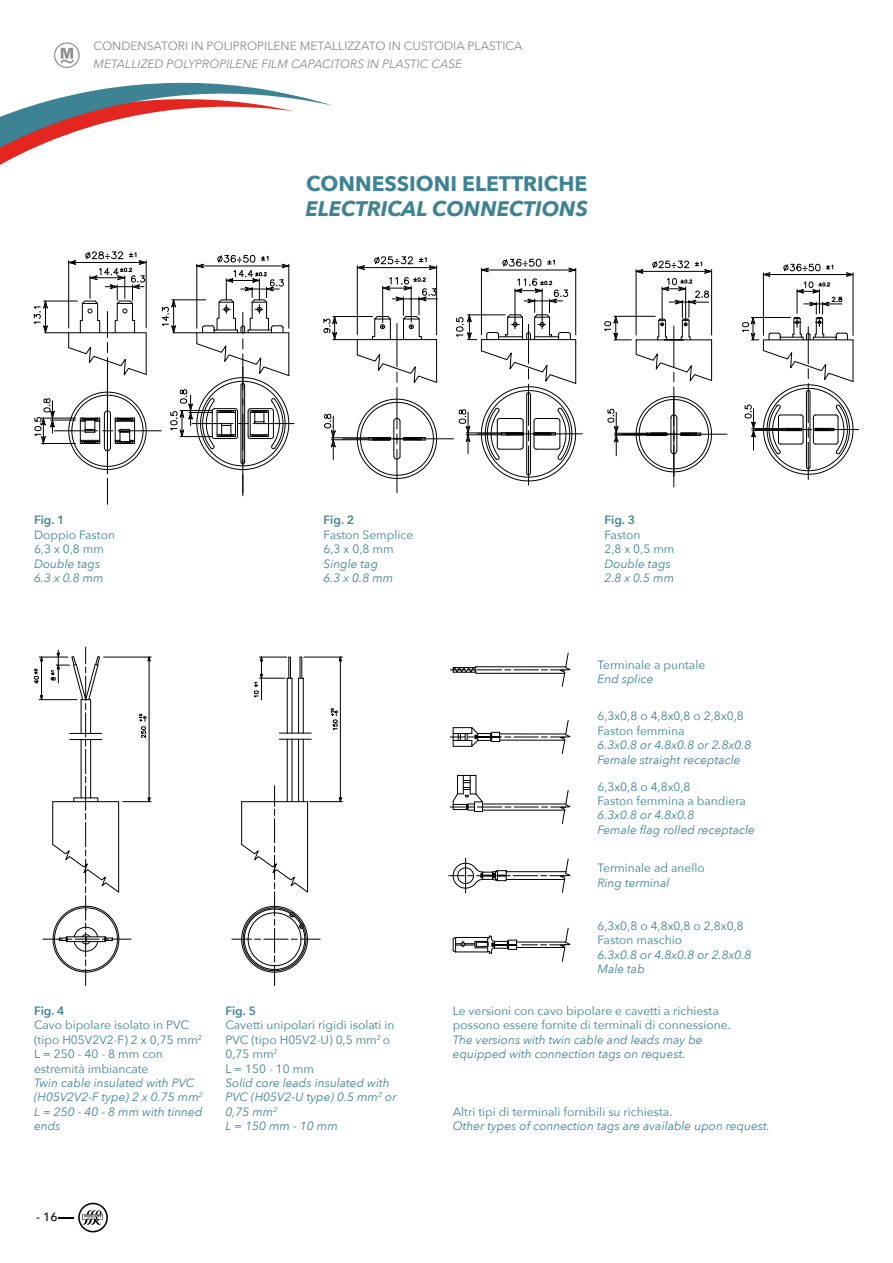
<style>
.page{position:relative;width:893px;height:1263px;background:#fff}
.page>*{position:absolute;margin:0;border:0;box-sizing:border-box;transform-origin:0 0}
.t1{font:700 21px "Avenir Next";color:#3e8394}
.t2{font:italic 700 21px "Avenir Next";color:#3e8394}
.t3{font:12px/14.4px "Avenir Next";color:#3e8394}
.t4{font:italic 12px/14.4px "Avenir Next";color:#3e8394}
.t5{font:12px "Avenir Next";color:#908a86}
.t6{font:italic 12px "Avenir Next";color:#908a86}
.t7{font:600 12px "Avenir Next";letter-spacing:-.01em;color:#3e8394}
.t8{font:500 12px "Avenir Next";color:#000}
</style>
<div class="page">
<svg style="left:0;top:82px;width:333px;height:173px"></svg>
<svg style="left:54px;top:42px;width:26px;height:26px"></svg>
<svg style="left:59px;top:1203px;width:49px;height:29px"></svg>
<hr style="left:118px;top:430px;width:43px;height:1px;background:#000">
<hr style="left:107px;top:358px;width:1px;height:40px;background:#000">
<svg style="left:34px;top:391px;width:113px;height:113px"></svg>
<hr style="left:107px;top:440px;width:1px;height:34px;background:#000">
<svg style="left:33px;top:251px;width:114px;height:125px"></svg>
<hr style="left:253px;top:423px;width:41px;height:1px;background:#000">
<svg style="left:161px;top:255px;width:129px;height:241px"></svg>
<hr style="left:408px;top:439px;width:46px;height:1px;background:#000">
<hr style="left:357px;top:267px;width:80px;height:1px;background:#000">
<hr style="left:357px;top:266px;width:1px;height:69px;background:#000">
<svg style="left:356px;top:265px;width:9px;height:5px"></svg>
<hr style="left:397px;top:387px;width:1px;height:42px;background:#000">
<hr style="left:397px;top:449px;width:1px;height:44px;background:#000">
<svg style="left:357px;top:398px;width:80px;height:81px"></svg>
<hr style="left:436px;top:266px;width:1px;height:69px;background:#000">
<hr style="left:331px;top:439px;width:37px;height:1px;background:#000">
<hr style="left:331px;top:437px;width:37px;height:1px;background:#000">
<hr style="left:333px;top:416px;width:1px;height:43px;background:#000">
<svg style="left:324px;top:414px;width:12px;height:35px"></svg>
<svg style="left:323px;top:277px;width:114px;height:107px"></svg>
<svg style="left:374px;top:257px;width:39px;height:7px"></svg>
<svg style="left:419px;top:257px;width:19px;height:13px"></svg>
<hr style="left:528px;top:446px;width:1px;height:39px;background:#000">
<svg style="left:456px;top:259px;width:126px;height:223px"></svg>
<hr style="left:674px;top:387px;width:1px;height:39px;background:#000">
<hr style="left:674px;top:446px;width:1px;height:41px;background:#000">
<hr style="left:682px;top:434px;width:45px;height:1px;background:#000">
<hr style="left:673px;top:397px;width:1px;height:79px;background:#000">
<svg style="left:607px;top:396px;width:105px;height:77px"></svg>
<svg style="left:604px;top:261px;width:109px;height:121px"></svg>
<hr style="left:817px;top:429px;width:42px;height:1px;background:#000">
<hr style="left:808px;top:442px;width:1px;height:38px;background:#000">
<svg style="left:742px;top:264px;width:112px;height:211px"></svg>
<hr style="left:287px;top:739px;width:1px;height:63px;background:#000">
<hr style="left:287px;top:678px;width:1px;height:55px;background:#000">
<svg style="left:299px;top:656px;width:4px;height:23px"></svg>
<hr style="left:298px;top:739px;width:1px;height:63px;background:#000">
<hr style="left:298px;top:678px;width:1px;height:55px;background:#000">
<hr style="left:303px;top:739px;width:1px;height:63px;background:#000">
<hr style="left:303px;top:678px;width:1px;height:55px;background:#000">
<hr style="left:291px;top:739px;width:1px;height:63px;background:#000">
<hr style="left:291px;top:678px;width:1px;height:55px;background:#000">
<hr style="left:310px;top:801px;width:32px;height:1px;background:#000">
<hr style="left:304px;top:657px;width:38px;height:1px;background:#000">
<hr style="left:340px;top:657px;width:1px;height:145px;background:#000">
<hr style="left:261px;top:657px;width:1px;height:43px;background:#000">
<hr style="left:279px;top:733px;width:32px;height:1px;background:#000">
<hr style="left:279px;top:739px;width:32px;height:1px;background:#000">
<svg style="left:330px;top:708px;width:8px;height:22px"></svg>
<svg style="left:338px;top:656px;width:4px;height:7px"></svg>
<svg style="left:338px;top:795px;width:5px;height:8px"></svg>
<svg style="left:253px;top:656px;width:39px;height:42px"></svg>
<svg style="left:232px;top:786px;width:88px;height:199px"></svg>
<svg style="left:34px;top:647px;width:117px;height:338px"></svg>
<hr style="left:242px;top:801px;width:66px;height:1px;background:#000">
<svg style="left:449px;top:858px;width:122px;height:35px"></svg>
<svg style="left:450px;top:720px;width:121px;height:104px"></svg>
<svg style="left:450px;top:653px;width:121px;height:34px"></svg>
<svg style="left:452px;top:927px;width:119px;height:35px"></svg>
<p class="t5" style="left:94px;top:39px;width:430px">CONDENSATORI IN POLIPROPILENE METALLIZZATO IN CUSTODIA PLASTICA</p>
<p class="t6" style="left:94px;top:59px;width:370px">METALLIZED POLYPROPILENE FILM CAPACITORS IN PLASTIC CASE</p>
<h1 class="t1" style="left:306px;top:172px;width:283px">CONNESSIONI ELETTRICHE</h1>
<h1 class="t2" style="left:305px;top:200px;width:284px">ELECTRICAL CONNECTIONS</h1>
<p class="t7" style="left:34px;top:513px;width:32px">Fig. 1</p>
<p class="t3" style="left:34px;top:528px;width:82px">Doppio Faston<br>6,3 x 0,8 mm</p>
<p class="t4" style="left:34px;top:557px;width:71px">Double tags<br>6.3 x 0.8 mm</p>
<p class="t7" style="left:324px;top:513px;width:32px">Fig. 2</p>
<p class="t3" style="left:324px;top:528px;width:91px">Faston Semplice<br>6,3 x 0,8 mm</p>
<p class="t4" style="left:324px;top:557px;width:71px">Single tag<br>6.3 x 0.8 mm</p>
<p class="t7" style="left:34px;top:1004px;width:32px">Fig. 4</p>
<p class="t3" style="left:34px;top:1018px;width:169px">Cavo bipolare isolato in PVC (tipo H05V2V2-F) 2 x 0,75 mm<sup>2<br></sup>L = 250 - 40 - 8 mm con estremità imbiancate</p>
<p class="t4" style="left:34px;top:1076px;width:170px">Twin cable insulated with PVC (H05V2V2-F type) 2 x 0.75 mm<sup>2<br></sup>L = 250 - 40 - 8 mm with tinned ends</p>
<p class="t7" style="left:225px;top:1004px;width:32px">Fig. 5</p>
<p class="t3" style="left:225px;top:1018px;width:170px">Cavetti unipolari rigidi isolati in<br>PVC (tipo H05V2-U) 0,5 mm<sup>2</sup> o<br>0,75 mm<sup>2<br></sup>L = 150 - 10 mm</p>
<p class="t4" style="left:225px;top:1076px;width:173px">Solid core leads insulated with<br>PVC (H05V2-U type) 0.5 mm<sup>2</sup> or<br>0,75 mm<sup>2<br></sup>L = 150 mm - 10 mm</p>
<p class="t8" style="left:36px;top:1210px;width:23px">- 16</p>
<p class="t7" style="left:604px;top:513px;width:32px">Fig. 3</p>
<p class="t3" style="left:604px;top:528px;width:72px">Faston<br>2,8 x 0,5 mm</p>
<p class="t4" style="left:604px;top:557px;width:71px">Double tags<br>2.8 x 0.5 mm</p>
<p class="t3" style="left:597px;top:657px;width:109px">Terminale a puntale</p>
<p class="t4" style="left:597px;top:672px;width:58px">End splice</p>
<p class="t3" style="left:597px;top:709px;width:148px">6,3x0,8 o 4,8x0,8 o 2,8x0,8<br>Faston femmina</p>
<p class="t4" style="left:597px;top:739px;width:155px">6.3x0.8 or 4.8x0.8 or 2.8x0.8<br>Female straight receptacle</p>
<p class="t3" style="left:597px;top:779px;width:150px">6,3x0,8 o 4,8x0,8<br>Faston femmina a bandiera</p>
<p class="t4" style="left:597px;top:809px;width:159px">6.3x0.8 or 4.8x0.8<br>Female flag rolled receptacle</p>
<p class="t3" style="left:597px;top:861px;width:109px">Terminale ad anello</p>
<p class="t4" style="left:597px;top:876px;width:74px">Ring terminal</p>
<p class="t3" style="left:597px;top:918px;width:148px">6,3x0,8 o 4,8x0,8 o 2,8x0,8<br>Faston maschio</p>
<p class="t4" style="left:597px;top:948px;width:155px">6.3x0.8 or 4.8x0.8 or 2.8x0.8<br>Male tab</p>
<p class="t3" style="left:453px;top:1004px;width:279px">Le versioni con cavo bipolare e cavetti a richiesta possono essere fornite di terminali di connessione.</p>
<p class="t4" style="left:453px;top:1033px;width:251px">The versions with twin cable and leads may be equipped with connection tags on request.</p>
<p class="t3" style="left:453px;top:1104px;width:221px">Altri tipi di terminali fornibili su richiesta.</p>
<p class="t4" style="left:453px;top:1120px;width:319px">Other types of connection tags are available upon request.</p>
</div>
